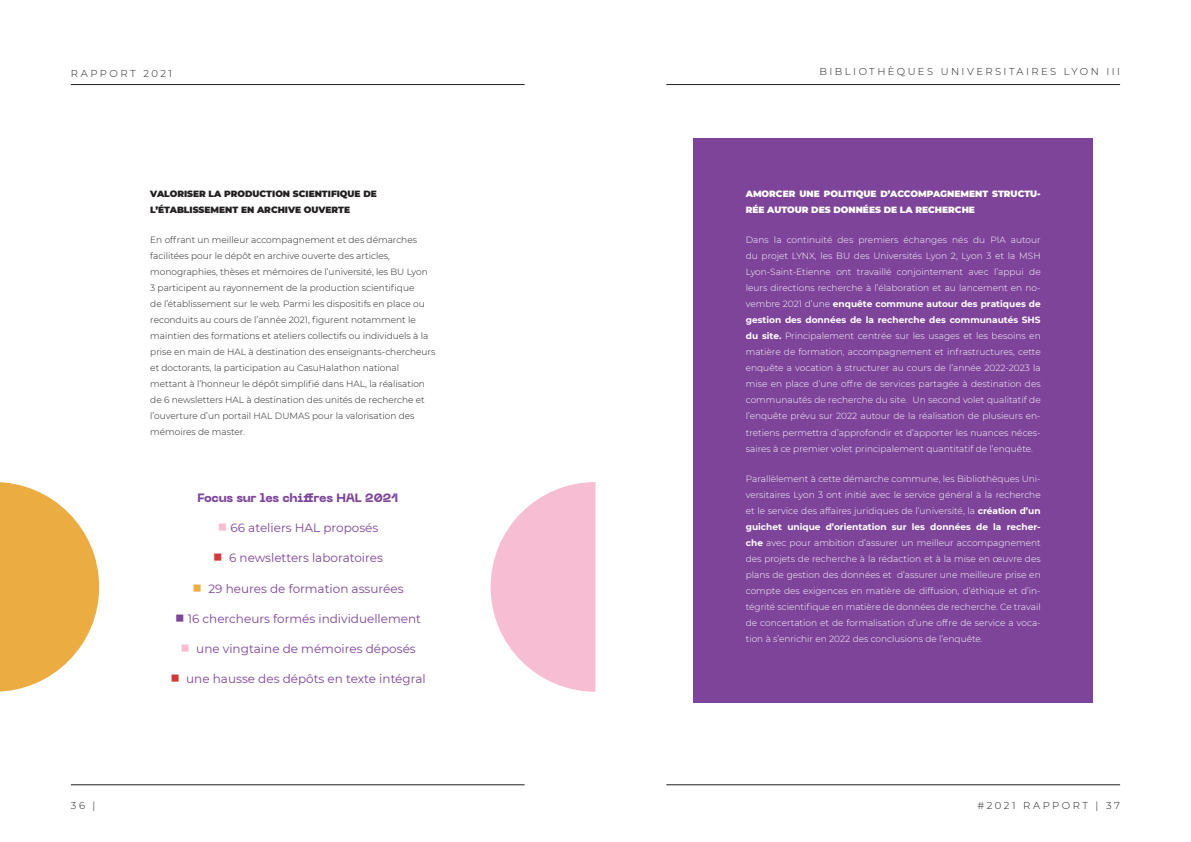
<style>
.page{position:relative;width:1191px;height:842px;background:#fff}
.page>*{position:absolute;margin:0;border:0;box-sizing:border-box;transform-origin:0 0}
.t1{font:12px "Montserrat";color:#7d449a}
.t2{font:800 12px "Neue Machina";letter-spacing:-.025em;color:#7d449a}
.t3{font:300 10px "Montserrat";letter-spacing:.245em;color:#231f20}
.t4{font:300 9px/16px "Montserrat";color:#fff;text-align:justify}
.t5{font:300 9px/16px "Montserrat";color:#231f20}
.t6{font:900 9px/16px "Montserrat";color:#fff}
.t7{font:900 9px/16px "Montserrat";color:#231f20}
.s1{font-size:18px;color:#f7bdd3}
.s2{font-size:18px;color:#d53938}
.s3{font-size:18px;color:#ebad41}
.s4{font-size:18px}
.s5{font-weight:700}
</style>
<div class="page">
<hr style="left:71px;top:784px;width:453px;height:1px;background:#231f20">
<hr style="left:666px;top:784px;width:454px;height:1px;background:#231f20">
<hr style="left:71px;top:84px;width:453px;height:1px;background:#231f20">
<hr style="left:666px;top:84px;width:454px;height:1px;background:#231f20">
<div style="left:693px;top:139px;width:399px;height:564px;background:#7d449a"></div>
<svg style="left:0;top:482px;width:99px;height:210px"></svg>
<svg style="left:490px;top:482px;width:105px;height:210px"></svg>
<p class="t3" style="left:71px;top:66px;width:103px">RAPPORT 2021</p>
<p class="t3" style="left:819px;top:65px;width:302px">BIBLIOTHÈQUES UNIVERSITAIRES LYON III</p>
<p class="t7" style="left:150px;top:185px;width:228px">VALORISER LA PRODUCTION SCIENTIFIQUE DE<br>L’ÉTABLISSEMENT EN ARCHIVE OUVERTE</p>
<p class="t5" style="left:150px;top:232px;width:286px">En offrant un meilleur accompagnement et des démarches facilitées pour le dépôt en archive ouverte des articles, monographies, thèses et mémoires de l’université, les BU Lyon<br>3 participent au rayonnement de la production scientifique<br>de l’établissement sur le web. Parmi les dispositifs en place ou reconduits au cours de l’année 2021, figurent notamment le maintien des formations et ateliers collectifs ou individuels à la prise en main de HAL à destination des enseignants-chercheurs et doctorants, la participation au CasuHalathon national mettant à l’honneur le dépôt simplifié dans HAL, la réalisation de 6 newsletters HAL à destination des unités de recherche et l’ouverture d’un portail HAL DUMAS pour la valorisation des mémoires de master.</p>
<h1 class="t2" style="left:197px;top:490px;width:202px">Focus sur les chiffres HAL 2021</h1>
<h1 class="t1" style="left:217px;top:520px;width:163px"><span class="s1">■</span> 66 ateliers HAL proposés</h1>
<h1 class="t1" style="left:212px;top:550px;width:172px"><span class="s2">■</span> 6 newsletters laboratoires</h1>
<h1 class="t1" style="left:192px;top:580px;width:213px"><span class="s3">■</span> 29 heures de formation assurées</h1>
<h1 class="t1" style="left:174px;top:610px;width:248px"><span class="s4">■</span> 16 chercheurs formés individuellement</h1>
<h1 class="t1" style="left:180px;top:640px;width:237px"><span class="s1">■</span> une vingtaine de mémoires déposés</h1>
<h1 class="t1" style="left:170px;top:671px;width:258px"><span class="s2">■</span> une hausse des dépôts en texte intégral</h1>
<p class="t6" style="left:746px;top:185px;width:296px">AMORCER UNE POLITIQUE D’ACCOMPAGNEMENT STRUCTU-<br>RÉE AUTOUR DES DONNÉES DE LA RECHERCHE</p>
<p class="t4" style="left:746px;top:232px;width:296px">Dans la continuité des premiers échanges nés du PIA autour du projet LYNX, les BU des Universités Lyon 2, Lyon 3 et la MSH Lyon-Saint-Etienne ont travaillé conjointement avec l’appui de leurs directions recherche à l’élaboration et au lancement en no&shy;vembre 2021 d’une <span class="s5">enquête commune autour des pratiques de gestion des données de la recherche des communautés SHS du site.</span> Principalement centrée sur les usages et les besoins en matière de formation, accompagnement et infrastructures, cette enquête a vocation à structurer au cours de l’année 2022-2023 la mise en place d’une offre de services partagée à destination des communautés de recherche du site. Un second volet qualitatif de l’enquête prévu sur 2022 autour de la réalisation de plusieurs en&shy;tretiens permettra d’approfondir et d’apporter les nuances néces&shy;saires à ce premier volet principalement quantitatif de l’enquête.</p>
<p class="t4" style="left:746px;top:470px;width:296px">Parallèlement à cette démarche commune, les Bibliothèques Uni&shy;versitaires Lyon 3 ont initié avec le service général à la recherche et le service des affaires juridiques de l’université, la <span class="s5">création d’un guichet unique d’orientation sur les données de la recher&shy;che</span> avec pour ambition d’assurer un meilleur accompagnement des projets de recherche à la rédaction et à la mise en œuvre des plans de gestion des données et d’assurer une meilleure prise en compte des exigences en matière de diffusion, d’éthique et d’in&shy;tégrité scientifique en matière de données de recherche. Ce travail de concertation et de formalisation d’une offre de service a voca&shy;tion à s’enrichir en 2022 des conclusions de l’enquête.</p>
<p class="t3" style="left:71px;top:798px;width:26px">3 6 |</p>
<p class="t3" style="left:977px;top:798px;width:144px">#2021 RAPPORT | 37</p>
</div>
